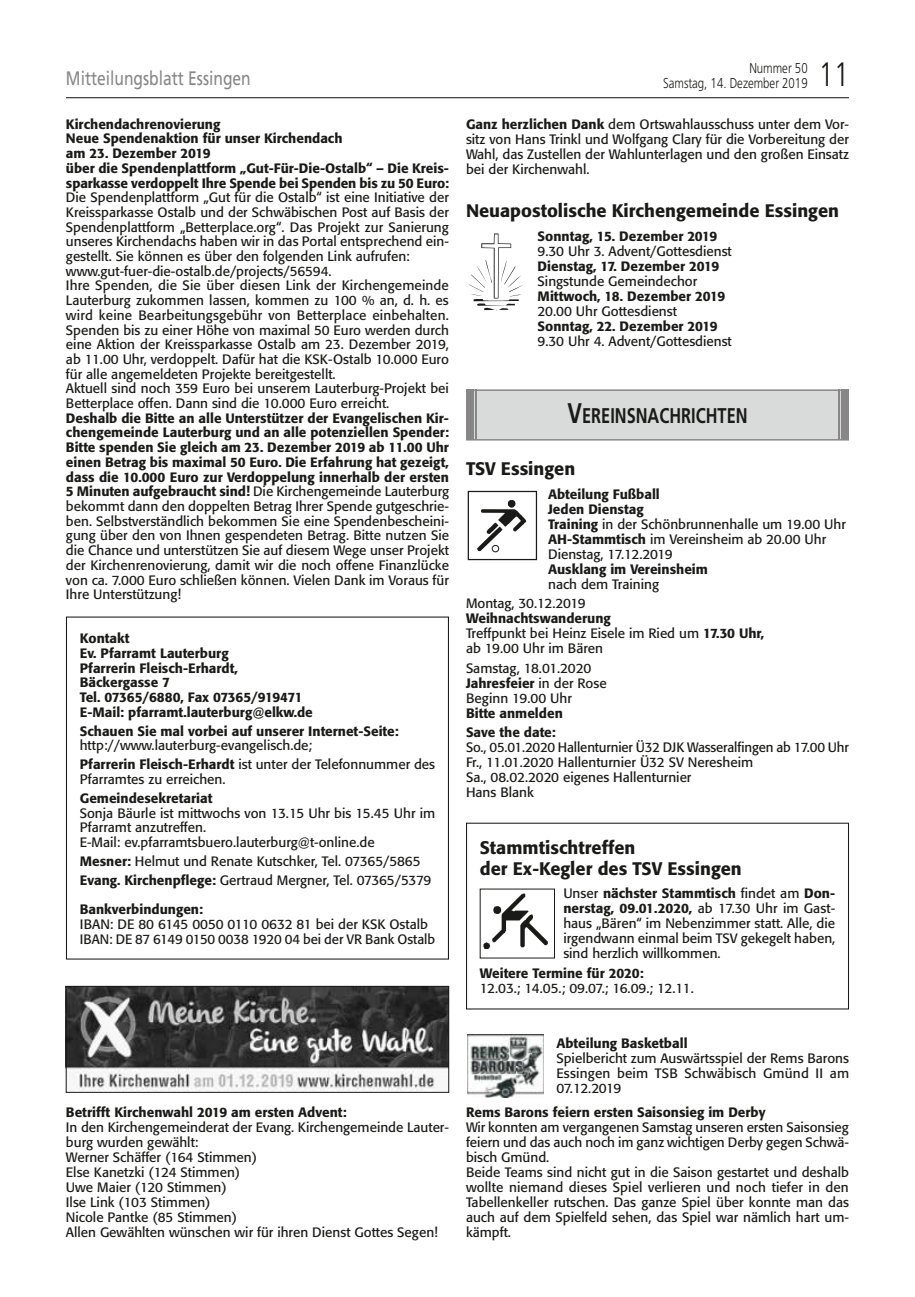
<style>
.page{position:relative;width:915px;height:1297px;background:#fff}
.page>*{position:absolute;margin:0;border:0;box-sizing:border-box;transform-origin:0 0}
.t1{font:300 33.75px "Frutiger";color:#1a1a18;scale:.8 1}
.t2{font:700 21.3px "Frutiger";color:#1a1a18;scale:.77 1}
.t3{font:19.5px "Frutiger";color:#868786;scale:.8 1}
.t4{font:500 18px/21px "Formata";color:#1a1a18}
.t5{font:300 14.25px "Frutiger";color:#1a1a18;scale:.8 1}
.t6{font:13.5px/15px "Formata";color:#1a1a18}
.t7{font:500 13.5px/14.7px "Formata";color:#1a1a18}
.t8{font:13.5px "Formata";letter-spacing:-.04em;color:#1a1a18}
.s1{font-weight:500}
.s2{font-size:28.35px}
</style>
<div class="page">
<hr style="left:66px;top:97px;width:782px;height:1px;background:#1a1a18">
<div style="left:66px;top:616px;width:383px;height:343px;border:1px solid #1a1a18"></div>
<img style="left:68px;top:988px;width:379px;height:102px">
<div style="left:66px;top:986px;width:383px;height:106px;border:1px solid #1a1a18"></div>
<svg style="left:469px;top:234px;width:54px;height:77px"></svg>
<div style="left:467px;top:391px;width:380px;height:48px;background:#d9dada"></div>
<div style="left:466px;top:389px;width:382px;height:52px;border:2px solid #868786"></div>
<div style="left:841px;top:389px;width:7px;height:51px;background:#868786"></div>
<hr style="left:837px;top:389px;width:2px;height:51px;background:#868786">
<div style="left:466px;top:389px;width:7px;height:51px;background:#868786"></div>
<hr style="left:475px;top:389px;width:1px;height:51px;background:#868786">
<img style="left:483px;top:893px;width:65px;height:56px">
<img style="left:467px;top:1035px;width:76px;height:63px">
<svg style="left:477px;top:500px;width:49px;height:51px"></svg>
<div style="left:467px;top:491px;width:70px;height:69px;border:1px solid #1a1a18"></div>
<div style="left:492px;top:545px;width:6px;height:7px;border:1px solid #1a1a18;border-radius:50%"></div>
<p class="t5" style="left:749px;top:60px;width:74px">Nummer 50</p>
<h3 class="t3" style="left:66px;top:66px;width:232px">Mitteilungsblatt Essingen</h3>
<p class="t5" style="left:663px;top:75px;width:182px">Samstag, 14. Dezember 2019</p>
<h1 class="t1" style="left:818px;top:55px;width:39px">11</h1>
<p class="t7" style="left:66px;top:117px;width:384px">Kirchendachrenovierung<br>Neue Spendenaktion für unser Kirchendach<br>am 23. Dezember 2019<br>über die Spendenplattform „Gut-Für-Die-Ostalb“ – Die Kreis&shy;sparkasse verdoppelt Ihre Spende bei Spenden bis zu 50 Euro:</p>
<p class="t6" style="left:66px;top:190px;width:384px">Die Spendenplattform „Gut für die Ostalb“ ist eine Initiative der Kreissparkasse Ostalb und der Schwäbischen Post auf Basis der Spendenplattform „Betterplace.org“. Das Projekt zur Sanierung unseres Kirchendachs haben wir in das Portal entsprechend ein&shy;gestellt. Sie können es über den folgenden Link aufrufen: www.gut-fuer-die-ostalb.de/projects/56594.<br>Ihre Spenden, die Sie über diesen Link der Kirchengemeinde Lauterburg zukommen lassen, kommen zu 100 % an, d. h. es wird keine Bearbeitungsgebühr von Betterplace einbehalten.<br>Spenden bis zu einer Höhe von maximal 50 Euro werden durch eine Aktion der Kreissparkasse Ostalb am 23. Dezember 2019, ab 11.00 Uhr, verdoppelt. Dafür hat die KSK-Ostalb 10.000 Euro für alle angemeldeten Projekte bereitgestellt.<br>Aktuell sind noch 359 Euro bei unserem Lauterburg-Projekt bei Betterplace offen. Dann sind die 10.000 Euro erreicht.</p>
<p class="t6" style="left:66px;top:411px;width:384px;text-align:justify"><span class="s1">Deshalb die Bitte an alle Unterstützer der Evangelischen Kir&shy;chengemeinde Lauterburg und an alle potenziellen Spender:<br>Bitte spenden Sie gleich am 23. Dezember 2019 ab 11.00 Uhr einen Betrag bis maximal 50 Euro. Die Erfahrung hat gezeigt, dass die 10.000 Euro zur Verdoppelung innerhalb der ersten 5 Minuten aufgebraucht sind!</span> Die Kirchengemeinde Lauterburg bekommt dann den doppelten Betrag Ihrer Spende gutgeschrie&shy;ben. Selbstverständlich bekommen Sie eine Spendenbescheini&shy;gung über den von Ihnen gespendeten Betrag. Bitte nutzen Sie die Chance und unterstützen Sie auf diesem Wege unser Projekt der Kirchenrenovierung, damit wir die noch offene Finanzlücke von ca. 7.000 Euro schließen können. Vielen Dank im Voraus für Ihre Unterstützung!</p>
<p class="t7" style="left:80px;top:631px;width:234px">Kontakt<br>Ev. Pfarramt Lauterburg<br>Pfarrerin Fleisch-Erhardt,<br>Bäckergasse 7<br>Tel. 07365/6880, Fax 07365/919471<br>E-Mail: pfarramt.lauterburg@elkw.de</p>
<p class="t7" style="left:80px;top:723px;width:320px">Schauen Sie mal vorbei auf unserer Internet-Seite:</p>
<p class="t6" style="left:80px;top:736px;width:357px;line-height:18.9px">http://www.lauterburg-evangelisch.de;<br><span class="s1">Pfarrerin Fleisch-Erhardt</span> ist unter der Telefonnummer des</p>
<p class="t6" style="left:80px;top:772px;width:147px">Pfarramtes zu erreichen.</p>
<p class="t7" style="left:80px;top:791px;width:134px">Gemeindesekretariat</p>
<p class="t6" style="left:80px;top:805px;width:357px">Sonja Bäurle ist mittwochs von 13.15 Uhr bis 15.45 Uhr im<br>Pfarramt anzutreffen.<br>E-Mail: ev.pfarramtsbuero.lauterburg@t-online.de</p>
<p class="t6" style="left:80px;top:852px;width:353px;line-height:18.9px"><span class="s1">Mesner:</span> Helmut und Renate Kutschker, Tel. 07365/5865<br><span class="s1">Evang. Kirchenpflege:</span> Gertraud Mergner, Tel. 07365/5379</p>
<p class="t7" style="left:80px;top:902px;width:125px">Bankverbindungen:</p>
<p class="t6" style="left:80px;top:917px;width:357px">IBAN: DE 80 6145 0050 0110 0632 81 bei der KSK Ostalb<br>IBAN: DE 87 6149 0150 0038 1920 04 bei der VR Bank Ostalb</p>
<p class="t6" style="left:466px;top:116px;width:384px;text-align:justify"><span class="s1">Ganz herzlichen Dank</span> dem Ortswahlausschuss unter dem Vor&shy;sitz von Hans Trinkl und Wolfgang Clary für die Vorbereitung der Wahl, das Zustellen der Wahlunterlagen und den großen Einsatz bei der Kirchenwahl.</p>
<h3 class="t4" style="left:466px;top:200px;width:374px">Neuapostolische Kirchengemeinde Essingen</h3>
<p class="t7" style="left:537px;top:229px;width:181px">Sonntag, 15. Dezember 2019</p>
<p class="t6" style="left:537px;top:244px;width:196px">9.30 Uhr 3. Advent/Gottesdienst</p>
<p class="t7" style="left:537px;top:259px;width:183px">Dienstag, 17. Dezember 2019</p>
<p class="t6" style="left:537px;top:274px;width:161px">Singstunde Gemeindechor</p>
<p class="t7" style="left:537px;top:289px;width:189px">Mittwoch, 18. Dezember 2019</p>
<p class="t6" style="left:537px;top:304px;width:141px">20.00 Uhr Gottesdienst</p>
<p class="t7" style="left:537px;top:319px;width:181px">Sonntag, 22. Dezember 2019</p>
<p class="t6" style="left:537px;top:334px;width:196px">9.30 Uhr 4. Advent/Gottesdienst</p>
<h2 class="t2" style="left:567px;top:403px;width:235px"><span class="s2">V</span>EREINSNACHRICHTEN</h2>
<h3 class="t4" style="left:466px;top:458px;width:111px">TSV Essingen</h3>
<p class="t6" style="left:548px;top:486px;width:299px"><span class="s1">Abteilung Fußball<br>Jeden Dienstag<br>Training</span> in der Schönbrunnenhalle um 19.00 Uhr<br><span class="s1">AH-Stammtisch</span> im Vereinsheim ab 20.00 Uhr<br>Dienstag, 17.12.2019</p>
<p class="t7" style="left:548px;top:561px;width:161px">Ausklang im Vereinsheim</p>
<p class="t6" style="left:466px;top:574px;width:194px;line-height:19.5px;text-indent:82px">nach dem Training<br>Montag, 30.12.2019</p>
<p class="t6" style="left:466px;top:611px;width:299px"><span class="s1">Weihnachtswanderung<br></span>Treffpunkt bei Heinz Eisele im Ried um <span class="s1">17.30 Uhr, </span>ab 19.00 Uhr im Bären</p>
<p class="t6" style="left:466px;top:660px;width:142px">Samstag, 18.01.2020<br><span class="s1">Jahresfeier</span> in der Rose<br>Beginn 19.00 Uhr</p>
<p class="t7" style="left:466px;top:703px;width:98px;line-height:19.5px">Bitte anmelden<br>Save the date:</p>
<p class="t6" style="left:466px;top:740px;width:384px">So., 05.01.2020 Hallenturnier Ü32 DJK Wasseralfingen ab 17.00 Uhr Fr., 11.01.2020 Hallenturnier Ü32 SV Neresheim<br>Sa., 08.02.2020 eigenes Hallenturnier<br>Hans Blank</p>
<h3 class="t4" style="left:479px;top:837px;width:263px">Stammtischtreffen<br>der Ex-Kegler des TSV Essingen</h3>
<p class="t6" style="left:563px;top:886px;width:273px;text-align:justify">Unser <span class="s1">nächster Stammtisch</span> findet am <span class="s1">Don&shy;nerstag, 09.01.2020,</span> ab 17.30 Uhr im Gast&shy;haus „Bären“ im Nebenzimmer statt. Alle, die irgendwann einmal beim TSV gekegelt haben, sind herzlich willkommen.</p>
<p class="t7" style="left:479px;top:965px;width:165px">Weitere Termine für 2020:</p>
<p class="t8" style="left:479px;top:980px;width:215px">12.03.; 14.05.; 09.07.; 16.09.; 12.11.</p>
<p class="t7" style="left:66px;top:1105px;width:282px">Betrifft Kirchenwahl 2019 am ersten Advent:</p>
<p class="t6" style="left:66px;top:1120px;width:384px">In den Kirchengemeinderat der Evang. Kirchengemeinde Lauter&shy;burg wurden gewählt:<br>Werner Schäffer (164 Stimmen)<br>Else Kanetzki (124 Stimmen)<br>Uwe Maier (120 Stimmen)<br>Ilse Link (103 Stimmen)<br>Nicole Pantke (85 Stimmen)<br>Allen Gewählten wünschen wir für ihren Dienst Gottes Segen!</p>
<p class="t7" style="left:556px;top:1036px;width:133px">Abteilung Basketball</p>
<p class="t6" style="left:556px;top:1051px;width:294px;text-align:justify">Spielbericht zum Auswärtsspiel der Rems Barons Essingen beim TSB Schwäbisch Gmünd II am 07.12.2019</p>
<p class="t7" style="left:466px;top:1105px;width:301px">Rems Barons feiern ersten Saisonsieg im Derby</p>
<p class="t6" style="left:466px;top:1120px;width:384px">Wir konnten am vergangenen Samstag unseren ersten Saisonsieg feiern und das auch noch im ganz wichtigen Derby gegen Schwä&shy;bisch Gmünd.<br>Beide Teams sind nicht gut in die Saison gestartet und deshalb wollte niemand dieses Spiel verlieren und noch tiefer in den Tabellenkeller rutschen. Das ganze Spiel über konnte man das auch auf dem Spielfeld sehen, das Spiel war nämlich hart um&shy;kämpft.</p>
</div>
